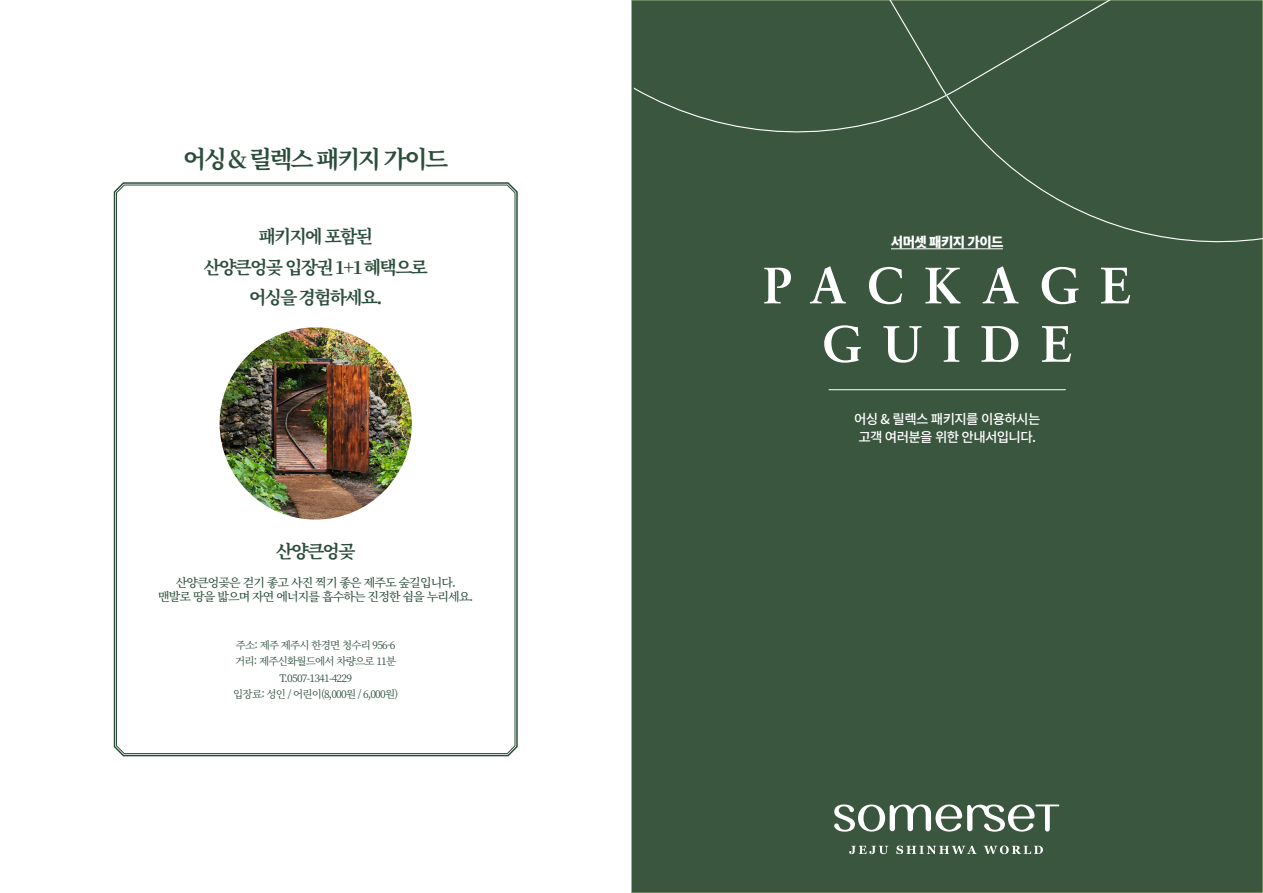
<style>
.page{position:relative;width:1263px;height:893px;background:#fff}
.page>*{position:absolute;margin:0;border:0;box-sizing:border-box;transform-origin:0 0}
.t1{font:700 51.3px "Sabon LT Pro";letter-spacing:.4em;color:#fff}
.t2{font:700 24px "Noto Serif CJ Kkr";letter-spacing:-.1em;color:#2c4d3c}
.t3{font:700 18px "Noto Serif CJ Kkr";letter-spacing:-.1em;color:#2c4d3c}
.t4{font:500 13.5px "Noto Sans CJ Kkr";letter-spacing:-.05em;color:#fff}
.t5{font:900 13.5px "Noto Sans CJ Kkr";letter-spacing:-.05em;color:#fff}
.t6{font:500 12px "Noto Serif CJ Kkr";letter-spacing:-.075em;color:#2c4d3c}
.t7{font:10.5px "Noto Serif CJ Kkr";letter-spacing:-.075em;color:#2c4d3c}
</style>
<div class="page">
<div style="left:631px;top:0;width:632px;height:893px;background:#3b563f"></div>
<svg style="left:946px;top:149px;width:316px;height:101px"></svg>
<svg style="left:634px;top:0;width:617px;height:149px"></svg>
<hr style="left:891px;top:248px;width:112px;height:1px;background:#fff">
<svg style="left:849px;top:846px;width:39px;height:8px"></svg>
<svg style="left:896px;top:845px;width:80px;height:9px"></svg>
<svg style="left:984px;top:845px;width:59px;height:9px"></svg>
<svg style="left:834px;top:804px;width:225px;height:28px"></svg>
<hr style="left:829px;top:389px;width:237px;height:1px;background:#fff">
<svg style="left:113px;top:182px;width:405px;height:575px"></svg>
<p class="t2" style="left:183px;top:146px;width:267px">어싱 &amp; 릴렉스 패키지 가이드</p>
<p class="t3" style="left:258px;top:227px;width:116px">패키지에 포함된</p>
<p class="t3" style="left:203px;top:257px;width:226px">산양큰엉곶 입장권 1+1 혜택으로</p>
<p class="t3" style="left:249px;top:287px;width:135px">어싱을 경험하세요.</p>
<p class="t3" style="left:276px;top:541px;width:81px">산양큰엉곶</p>
<p class="t6" style="left:176px;top:576px;width:282px">산양큰엉곶은 걷기 좋고 사진 찍기 좋은 제주도 숲길입니다.</p>
<p class="t6" style="left:158px;top:590px;width:316px">맨발로 땅을 밟으며 자연 에너지를 흡수하는 진정한 쉼을 누리세요.</p>
<p class="t7" style="left:236px;top:639px;width:161px">주소: 제주 제주시 한경면 청수리 956-6</p>
<p class="t7" style="left:235px;top:655px;width:162px">거리: 제주신화월드에서 차량으로 11분</p>
<p class="t7" style="left:279px;top:672px;width:74px">T.0507-1341-4229</p>
<p class="t7" style="left:233px;top:688px;width:166px">입장료: 성인 / 어린이(8,000원 / 6,000원)</p>
<p class="t5" style="left:891px;top:234px;width:114px">서머셋 패키지 가이드</p>
<p class="t1" style="left:763px;top:253px;width:370px">PACKAGE</p>
<p class="t1" style="left:822px;top:312px;width:252px">GUIDE</p>
<p class="t4" style="left:854px;top:411px;width:188px">어싱 &amp; 릴렉스 패키지를 이용하시는</p>
<p class="t4" style="left:858px;top:429px;width:179px">고객 여러분을 위한 안내서입니다.</p>
</div>
